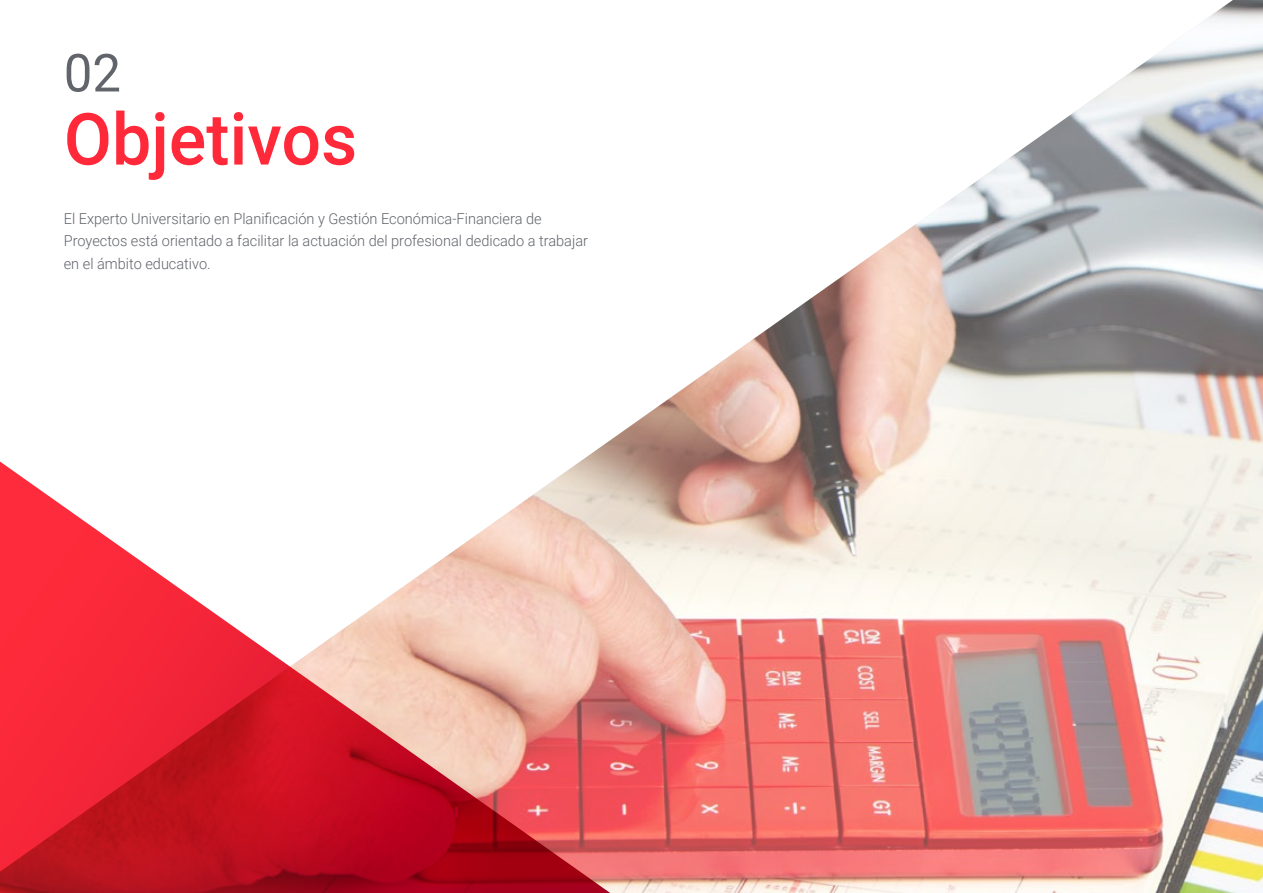
<style>
.page{position:relative;width:1263px;height:893px;background:#fff}
.page>*{position:absolute;margin:0;border:0;box-sizing:border-box;transform-origin:0 0}
.t1{font:500 72px "Roboto";color:#ff293a}
.t2{font:52.5px "Roboto";color:#61646a}
.t3{font:300 15px/22.5px "Roboto";color:#61646a}
</style>
<div class="page">
<img style="left:602px;top:0;width:661px;height:893px">
<svg style="left:0;top:446px;width:640px;height:447px"></svg>
<h2 class="t2" style="left:64px;top:36px;width:59px">02</h2>
<h1 class="t1" style="left:64px;top:89px;width:295px">Objetivos</h1>
<p class="t3" style="left:64px;top:207px;width:526px">El Experto Universitario en Planificación y Gestión Económica-Financiera de<br>Proyectos está orientado a facilitar la actuación del profesional dedicado a trabajar en el ámbito educativo.</p>
</div>
